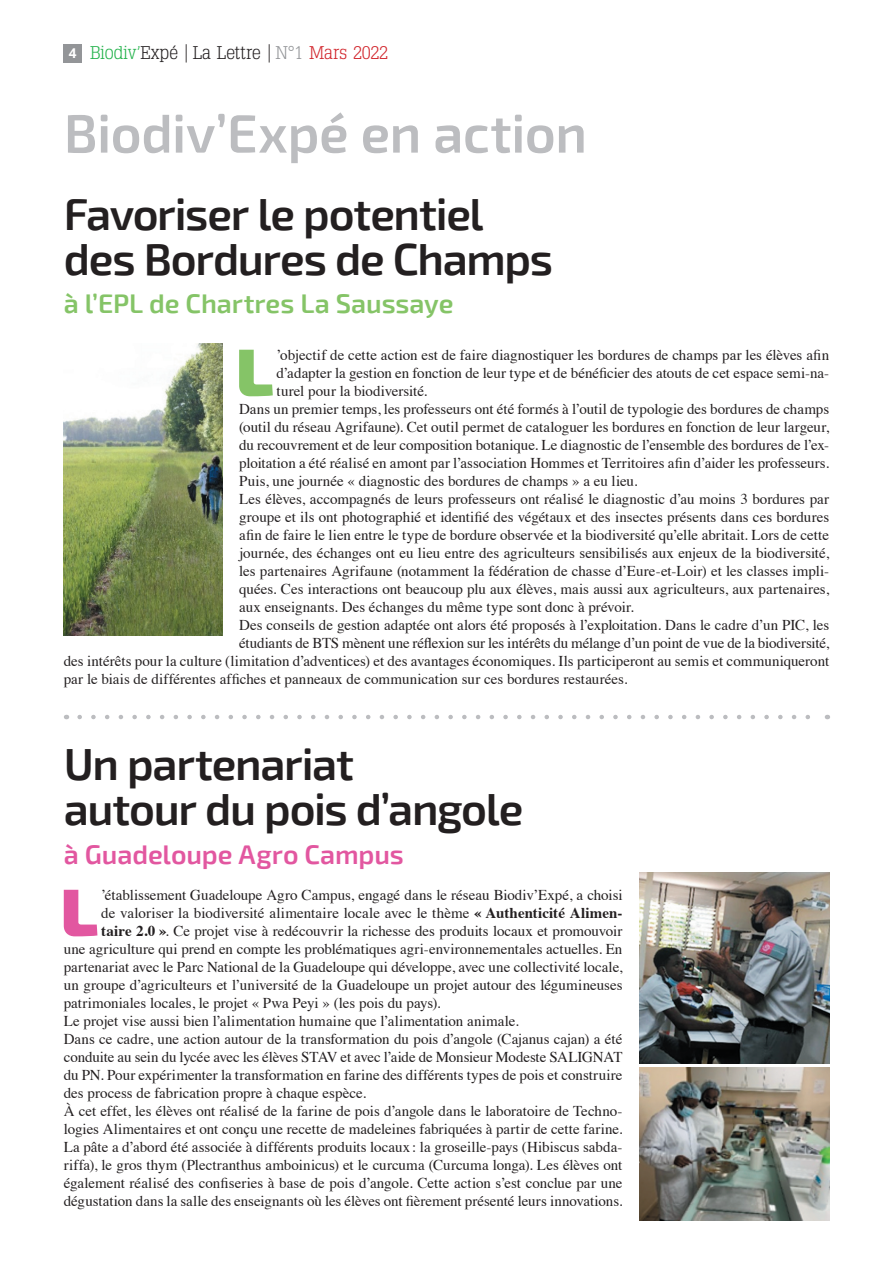
<style>
.page{position:relative;width:893px;height:1263px;background:#fff}
.page>*{position:absolute;margin:0;border:0;box-sizing:border-box;transform-origin:0 0}
.t1{font:900 67.2px "Exo 2";color:#85c467}
.t2{font:900 67.2px "Exo 2";color:#e257a0}
.t3{font:600 54px "Exo 2";letter-spacing:-.01em;color:#bcbdc0}
.t4{font:600 45px/45px "Exo 2";letter-spacing:-.03em;color:#231f20}
.t5{font:600 27px "Exo 2";letter-spacing:-.005em;color:#85c467}
.t6{font:600 27px "Exo 2";letter-spacing:-.005em;color:#e257a0}
.t7{font:300 18px "Typo Slabserif";color:#231f20}
.t8{font:15px "Times";color:#231f20}
.s1{font-family:"Open Sans";font-weight:700;font-size:13.5px;color:#fff}
.s2{color:#23b24b}
.s3{font-family:"Open Sans"}
.s4{color:#939598}
.s5{color:#d1232a}
.s6{font-weight:700}
</style>
<div class="page">
<div style="left:64px;top:44px;width:18px;height:18px;background:#939598"></div>
<img style="left:64px;top:344px;width:158px;height:292px">
<img style="left:639px;top:873px;width:190px;height:191px">
<img style="left:639px;top:1068px;width:190px;height:152px">
<svg style="left:80px;top:715px;width:730px;height:4px"></svg>
<p class="t7" style="left:69px;top:43px;width:321px"><span class="s1">4</span> <span class="s2">Biodiv’</span>Expé <span class="s3">|</span>La Lettre <span class="s3">|</span><span class="s4">N°1</span> <span class="s5">Mars 2022</span></p>
<h2 class="t3" style="left:64px;top:102px;width:525px">Biodiv’Expé en action</h2>
<h3 class="t4" style="left:64px;top:192px;width:491px">Favoriser le potentiel des Bordures de Champs</h3>
<h3 class="t5" style="left:64px;top:288px;width:391px">à l’EPL de Chartres La Saussaye</h3>
<h1 class="t1" style="left:236px;top:331px;width:39px">L</h1>
<p class="t8" style="left:277px;top:341px;width:554px">’objectif de cette action est de faire diagnostiquer les bordures de champs par les élèves afin</p>
<p class="t8" style="left:277px;top:359px;width:554px">d’adapter la gestion en fonction de leur type et de bénéficier des atouts de cet espace semi-na-</p>
<p class="t8" style="left:277px;top:377px;width:152px">turel pour la biodiversité.</p>
<p class="t8" style="left:239px;top:395px;width:592px">Dans un premier temps, les professeurs ont été formés à l’outil de typologie des bordures de champs</p>
<p class="t8" style="left:239px;top:413px;width:592px">(outil du réseau Agrifaune). Cet outil permet de cataloguer les bordures en fonction de leur largeur,</p>
<p class="t8" style="left:239px;top:431px;width:592px">du recouvrement et de leur composition botanique. Le diagnostic de l’ensemble des bordures de l’ex-</p>
<p class="t8" style="left:239px;top:449px;width:592px">ploitation a été réalisé en amont par l’association Hommes et Territoires afin d’aider les professeurs.</p>
<p class="t8" style="left:239px;top:467px;width:400px">Puis, une journée « diagnostic des bordures de champs » a eu lieu.</p>
<p class="t8" style="left:239px;top:485px;width:591px">Les élèves, accompagnés de leurs professeurs ont réalisé le diagnostic d’au moins 3 bordures par</p>
<p class="t8" style="left:239px;top:503px;width:592px">groupe et ils ont photographié et identifié des végétaux et des insectes présents dans ces bordures</p>
<p class="t8" style="left:239px;top:521px;width:592px">afin de faire le lien entre le type de bordure observée et la biodiversité qu’elle abritait. Lors de cette</p>
<p class="t8" style="left:239px;top:539px;width:591px">journée, des échanges ont eu lieu entre des agriculteurs sensibilisés aux enjeux de la biodiversité,</p>
<p class="t8" style="left:239px;top:557px;width:592px">les partenaires Agrifaune (notamment la fédération de chasse d’Eure-et-Loir) et les classes impli-</p>
<p class="t8" style="left:239px;top:575px;width:591px">quées. Ces interactions ont beaucoup plu aux élèves, mais aussi aux agriculteurs, aux partenaires,</p>
<p class="t8" style="left:239px;top:593px;width:396px">aux enseignants. Des échanges du même type sont donc à prévoir.</p>
<p class="t8" style="left:239px;top:611px;width:592px">Des conseils de gestion adaptée ont alors été proposés à l’exploitation. Dans le cadre d’un PIC, les</p>
<p class="t8" style="left:239px;top:629px;width:592px">étudiants de BTS mènent une réflexion sur les intérêts du mélange d’un point de vue de la biodiversité,</p>
<p class="t8" style="left:64px;top:647px;width:767px">des intérêts pour la culture (limitation d’adventices) et des avantages économiques. Ils participeront au semis et communiqueront</p>
<p class="t8" style="left:64px;top:665px;width:565px">par le biais de différentes affiches et panneaux de communication sur ces bordures restaurées.</p>
<h3 class="t4" style="left:64px;top:743px;width:461px">Un partenariat<br>autour du pois d’angole</h3>
<h3 class="t6" style="left:64px;top:838px;width:342px">à Guadeloupe Agro Campus</h3>
<h1 class="t2" style="left:60px;top:871px;width:39px">L</h1>
<p class="t8" style="left:101px;top:881px;width:523px">’établissement Guadeloupe Agro Campus, engagé dans le réseau Biodiv’Expé, a choisi</p>
<p class="t8" style="left:101px;top:899px;width:523px">de valoriser la biodiversité alimentaire locale avec le thème <span class="s6">« Authenticité Alimen-</span></p>
<p class="t8" style="left:101px;top:917px;width:523px"><span class="s6">taire 2.0 »</span>. Ce projet vise à redécouvrir la richesse des produits locaux et promouvoir</p>
<p class="t8" style="left:64px;top:935px;width:560px">une agriculture qui prend en compte les problématiques agri-environnementales actuelles. En</p>
<p class="t8" style="left:64px;top:953px;width:560px">partenariat avec le Parc National de la Guadeloupe qui développe, avec une collectivité locale,</p>
<p class="t8" style="left:64px;top:971px;width:560px">un groupe d’agriculteurs et l’université de la Guadeloupe un projet autour des légumineuses</p>
<p class="t8" style="left:64px;top:989px;width:378px">patrimoniales locales, le projet « Pwa Peyi » (les pois du pays).</p>
<p class="t8" style="left:64px;top:1007px;width:456px">Le projet vise aussi bien l’alimentation humaine que l’alimentation animale.</p>
<p class="t8" style="left:64px;top:1025px;width:560px">Dans ce cadre, une action autour de la transformation du pois d’angole (Cajanus cajan) a été</p>
<p class="t8" style="left:64px;top:1043px;width:560px">conduite au sein du lycée avec les élèves STAV et avec l’aide de Monsieur Modeste SALIGNAT</p>
<p class="t8" style="left:64px;top:1061px;width:560px">du PN. Pour expérimenter la transformation en farine des différents types de pois et construire</p>
<p class="t8" style="left:64px;top:1079px;width:304px">des process de fabrication propre à chaque espèce.</p>
<p class="t8" style="left:64px;top:1097px;width:560px">À cet effet, les élèves ont réalisé de la farine de pois d’angole dans le laboratoire de Techno-</p>
<p class="t8" style="left:64px;top:1115px;width:560px">logies Alimentaires et ont conçu une recette de madeleines fabriquées à partir de cette farine.</p>
<p class="t8" style="left:64px;top:1133px;width:560px">La pâte a d’abord été associée à différents produits locaux: la groseille-pays (Hibiscus sabda-</p>
<p class="t8" style="left:64px;top:1151px;width:560px">riffa), le gros thym (Plectranthus amboinicus) et le curcuma (Curcuma longa). Les élèves ont</p>
<p class="t8" style="left:64px;top:1169px;width:560px">également réalisé des confiseries à base de pois d’angole. Cette action s’est conclue par une</p>
<p class="t8" style="left:64px;top:1187px;width:560px">dégustation dans la salle des enseignants où les élèves ont fièrement présenté leurs innovations.</p>
</div>
